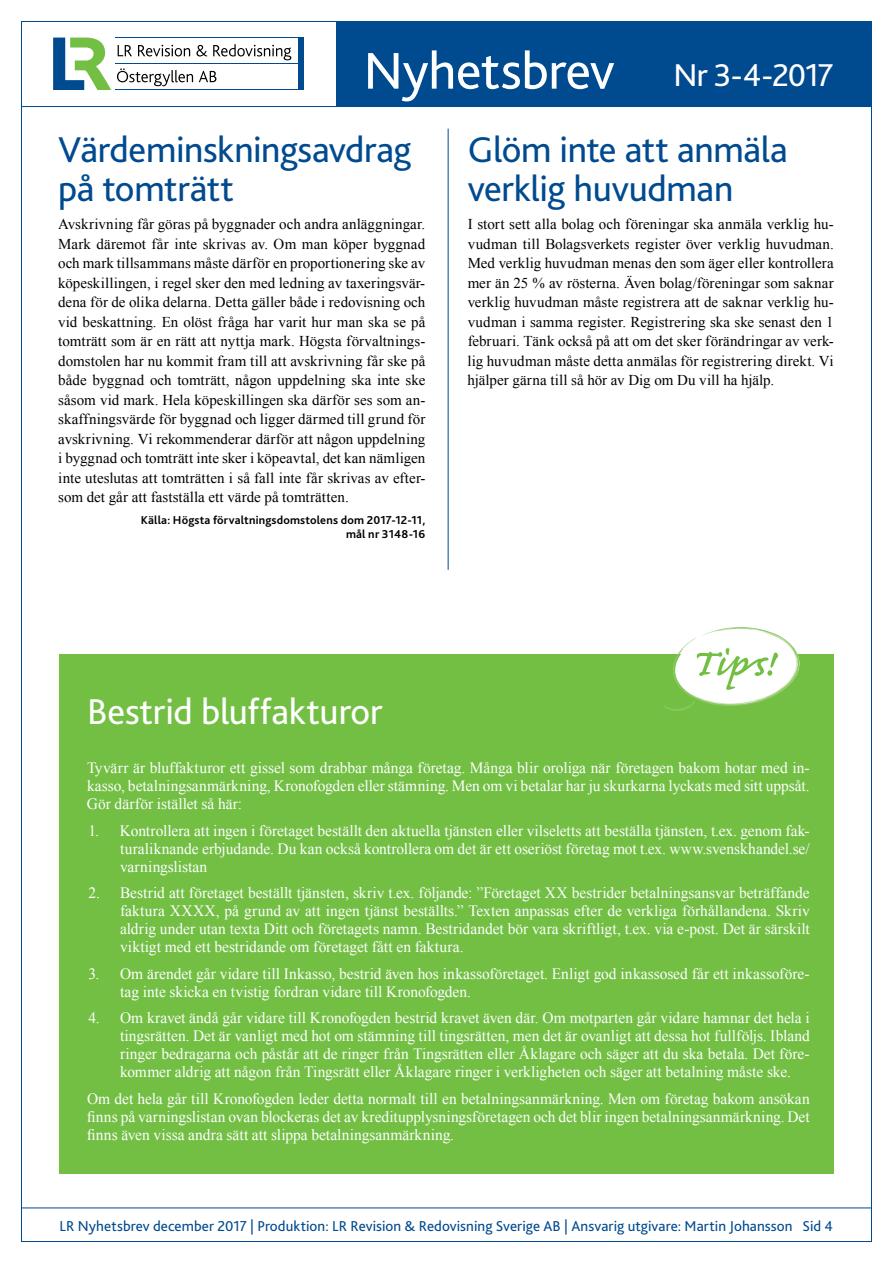
<style>
.page{position:relative;width:893px;height:1263px;background:#fff}
.page>*{position:absolute;margin:0;border:0;box-sizing:border-box;transform-origin:0 0}
.t1{font:54px "Bliss 2";letter-spacing:-.01em;color:#fff}
.t2{font:37.5px/39px "Bliss 2";letter-spacing:-.01em;color:#004a8f}
.t3{font:37.5px "Bliss 2";letter-spacing:-.005em;color:#fff}
.t4{font:15.75px/18px "Times New Roman";color:#fff;text-align:justify}
.t5{font:15px/19.5px "Times New Roman";letter-spacing:.005em;color:#000;text-align:justify}
.t6{font:15px "Bliss 2";letter-spacing:.005em;color:#004a8f}
.t7{font:700 12px/13.5px "Bliss 2";letter-spacing:.015em;color:#000;text-align:right}
.s1{font-size:33px}
</style>
<div class="page">
<hr style="left:21px;top:106px;width:851px;height:1px;background:#004a8f">
<div style="left:336px;top:21px;width:536px;height:85px;background:#004a8f"></div>
<hr style="left:21px;top:1208px;width:851px;height:1px;background:#004a8f">
<hr style="left:448px;top:129px;width:1px;height:441px;background:#004a8f">
<div style="left:60px;top:654px;width:774px;height:520px;background:#72bf44"></div>
<svg style="left:664px;top:627px;width:135px;height:84px"></svg>
<svg style="left:118px;top:45px;width:14px;height:11px"></svg>
<svg style="left:138px;top:45px;width:52px;height:11px"></svg>
<svg style="left:196px;top:45px;width:11px;height:11px"></svg>
<svg style="left:213px;top:44px;width:78px;height:16px"></svg>
<svg style="left:117px;top:68px;width:76px;height:18px"></svg>
<svg style="left:199px;top:71px;width:17px;height:11px"></svg>
<div style="left:299px;top:38px;width:5px;height:52px;background:#004a8f"></div>
<svg style="left:53px;top:38px;width:58px;height:52px"></svg>
<hr style="left:115px;top:38px;width:188px;height:1px;background:#004a8f">
<hr style="left:115px;top:89px;width:188px;height:1px;background:#004a8f">
<hr style="left:115px;top:63px;width:188px;height:1px;background:#004a8f">
<h1 class="t1" style="left:364px;top:37px;width:471px">Nyhetsbrev <span class="s1">Nr 3-4-2017</span></h1>
<h2 class="t2" style="left:58px;top:129px;width:355px">Värdeminskningsavdrag på tomträtt</h2>
<p class="t5" style="left:58px;top:214px;width:369px">Avskrivning får göras på byggnader och andra anläggningar.<br>Mark däremot får inte skrivas av. Om man köper byggnad och mark tillsammans måste därför en proportionering ske av köpeskillingen, i regel sker den med ledning av taxeringsvär&shy;dena för de olika delarna. Detta gäller både i redovisning och vid beskattning. En olöst fråga har varit hur man ska se på tomträtt som är en rätt att nyttja mark. Högsta förvaltnings&shy;domstolen har nu kommit fram till att avskrivning får ske på både byggnad och tomträtt, någon uppdelning ska inte ske såsom vid mark. Hela köpeskillingen ska därför ses som an&shy;skaffningsvärde för byggnad och ligger därmed till grund för avskrivning. Vi rekommenderar därför att någon uppdelning i byggnad och tomträtt inte sker i köpeavtal, det kan nämligen inte uteslutas att tomträtten i så fall inte får skrivas av efter&shy;som det går att fastställa ett värde på tomträtten.</p>
<p class="t7" style="left:141px;top:513px;width:286px">Källa: Högsta förvaltningsdomstolens dom 2017-12-11, mål nr 3148-16</p>
<h2 class="t2" style="left:468px;top:129px;width:321px">Glöm inte att anmäla verklig huvudman</h2>
<p class="t5" style="left:468px;top:214px;width:368px">I stort sett alla bolag och föreningar ska anmäla verklig hu&shy;vudman till Bolagsverkets register över verklig huvudman.<br>Med verklig huvudman menas den som äger eller kontrollera mer än 25 % av rösterna. Även bolag/föreningar som saknar verklig huvudman måste registrera att de saknar verklig hu&shy;vudman i samma register. Registrering ska ske senast den 1 februari. Tänk också på att om det sker förändringar av verk&shy;lig huvudman måste detta anmälas för registrering direkt. Vi hjälper gärna till så hör av Dig om Du vill ha hjälp.</p>
<h2 class="t3" style="left:87px;top:688px;width:297px">Bestrid bluffakturor</h2>
<p class="t4" style="left:87px;top:758px;width:724px">Tyvärr är bluffakturor ett gissel som drabbar många företag. Många blir oroliga när företagen bakom hotar med in&shy;kasso, betalningsanmärkning, Kronofogden eller stämning. Men om vi betalar har ju skurkarna lyckats med sitt uppsåt.<br>Gör därför istället så här:</p>
<p class="t4" style="left:120px;top:821px;width:691px;text-indent:-32px">1. Kontrollera att ingen i företaget beställt den aktuella tjänsten eller vilseletts att beställa tjänsten, t.ex. genom fak&shy;turaliknande erbjudande. Du kan också kontrollera om det är ett oseriöst företag mot t.ex. www.svenskhandel.se/ varningslistan</p>
<p class="t4" style="left:120px;top:883px;width:691px;text-indent:-32px">2. Bestrid att företaget beställt tjänsten, skriv t.ex. följande: ”Företaget XX bestrider betalningsansvar beträffande faktura XXXX, på grund av att ingen tjänst beställts.” Texten anpassas efter de verkliga förhållandena. Skriv aldrig under utan texta Ditt och företagets namn. Bestridandet bör vara skriftligt, t.ex. via e-post. Det är särskilt viktigt med ett bestridande om företaget fått en faktura.</p>
<p class="t4" style="left:120px;top:964px;width:691px;text-indent:-32px">3. Om ärendet går vidare till Inkasso, bestrid även hos inkassoföretaget. Enligt god inkassosed får ett inkassoföre&shy;tag inte skicka en tvistig fordran vidare till Kronofogden.</p>
<p class="t4" style="left:120px;top:1008px;width:691px;text-indent:-32px">4. Om kravet ändå går vidare till Kronofogden bestrid kravet även där. Om motparten går vidare hamnar det hela i tingsrätten. Det är vanligt med hot om stämning till tingsrätten, men det är ovanligt att dessa hot fullföljs. Ibland ringer bedragarna och påstår att de ringer från Tingsrätten eller Åklagare och säger att du ska betala. Det före&shy;kommer aldrig att någon från Tingsrätt eller Åklagare ringer i verkligheten och säger att betalning måste ske.</p>
<p class="t4" style="left:87px;top:1089px;width:724px">Om det hela går till Kronofogden leder detta normalt till en betalningsanmärkning. Men om företag bakom ansökan finns på varningslistan ovan blockeras det av kreditupplysningsföretagen och det blir ingen betalningsanmärkning. Det finns även vissa andra sätt att slippa betalningsanmärkning.</p>
<p class="t6" style="left:60px;top:1217px;width:775px">LR Nyhetsbrev december 2017 | Produktion: LR Revision &amp; Redovisning Sverige AB | Ansvarig utgivare: Martin Johansson Sid 4</p>
</div>
